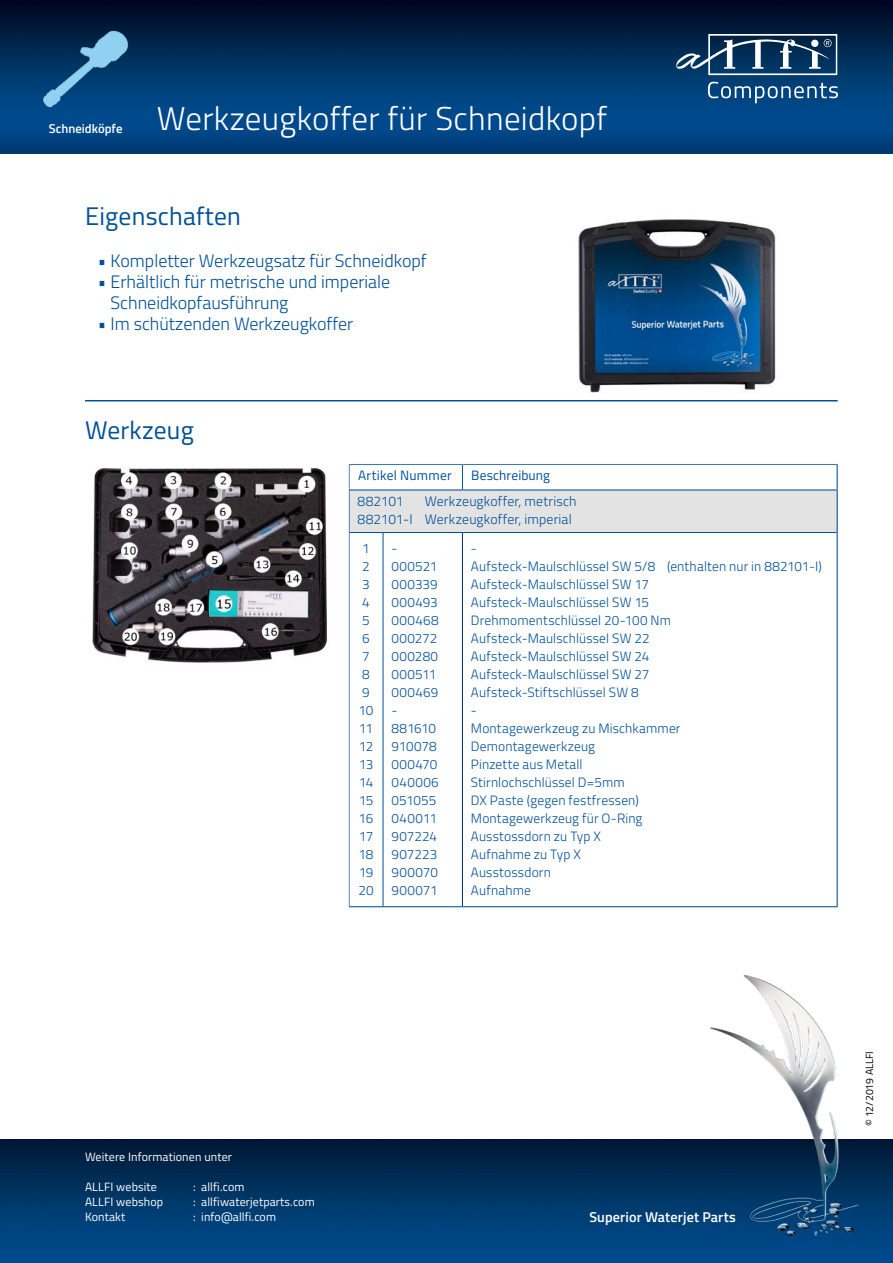
<style>
.page{position:relative;width:893px;height:1263px;background:#fff}
.page>*{position:absolute;margin:0;border:0;box-sizing:border-box;transform-origin:0 0}
.t1{font:300 33px "Titillium Web";letter-spacing:.01em;color:#fff}
.Grundtext{font:25.5px "Titillium Web";letter-spacing:.01em;color:#005098}
.t2{font:300 18px/21px "Titillium Web";color:#005098}
.t3{font:600 14.25px "Titillium Web";letter-spacing:.01em;color:#fff}
.t4{font:300 13.8px "Titillium Web";letter-spacing:.01em;color:#005098}
.t5{font:300 13.5px "Titillium Web";letter-spacing:.01em;color:#005098}
.t6{font:13.5px "Titillium Web";letter-spacing:.015em;color:#005098}
.t7{font:600 12.75px "Titillium Web";color:#fff}
.t8{font:12px "Titillium Web";letter-spacing:.01em;color:#fff}
.t9{font:10.5px "Titillium Web";color:#000}
</style>
<div class="page">
<img style="left:0;top:0;width:893px;height:153px">
<img style="left:0;top:1140px;width:893px;height:123px">
<img style="left:710px;top:976px;width:149px;height:259px">
<svg style="left:708px;top:82px;width:130px;height:21px;background:#316796"></svg>
<svg style="left:676px;top:34px;width:161px;height:41px"></svg>
<div style="left:811px;top:40px;width:7px;height:7px;background:#fff;border-radius:50%"></div>
<img style="left:37px;top:19px;width:98px;height:97px">
<hr style="left:85px;top:400px;width:753px;height:1px;background:#005098">
<img style="left:92px;top:468px;width:235px;height:195px">
<div style="left:349px;top:490px;width:488px;height:42px;background:#e3e3e4"></div>
<svg style="left:837px;top:465px;width:1px;height:24px"></svg>
<svg style="left:462px;top:465px;width:1px;height:24px"></svg>
<hr style="left:348px;top:489px;width:35px;height:1px;background:#005098">
<hr style="left:383px;top:489px;width:79px;height:1px;background:#005098">
<hr style="left:462px;top:489px;width:376px;height:1px;background:#005098">
<hr style="left:837px;top:490px;width:1px;height:42px;background:#005098">
<hr style="left:837px;top:532px;width:1px;height:374px;background:#005098">
<hr style="left:348px;top:906px;width:35px;height:1px;background:#005098">
<hr style="left:383px;top:906px;width:79px;height:1px;background:#005098">
<hr style="left:462px;top:906px;width:376px;height:1px;background:#005098">
<hr style="left:350px;top:532px;width:33px;height:1px;background:#005098">
<hr style="left:383px;top:532px;width:79px;height:1px;background:#005098">
<hr style="left:383px;top:533px;width:1px;height:373px;background:#005098">
<hr style="left:462px;top:532px;width:375px;height:1px;background:#005098">
<hr style="left:462px;top:533px;width:1px;height:373px;background:#002e6d">
<img style="left:578px;top:219px;width:198px;height:174px">
<p class="t7" style="left:49px;top:119px;width:75px">Schneidköpfe</p>
<p class="t1" style="left:157px;top:95px;width:452px">Werkzeugkoffer für Schneidkopf</p>
<h2 class="Grundtext" style="left:85px;top:197px;width:157px">Eigenschaften</h2>
<p class="t2" style="left:98px;top:249px;width:330px">• Kompletter Werkzeugsatz für Schneidkopf</p>
<p class="t2" style="left:111px;top:270px;width:281px;text-indent:-13px">• Erhältlich für metrische und imperiale<br>Schneidkopfausführung</p>
<p class="t2" style="left:98px;top:312px;width:257px">• Im schützenden Werkzeugkoffer</p>
<p class="Grundtext" style="left:85px;top:411px;width:110px">Werkzeug</p>
<p class="t6" style="left:358px;top:466px;width:95px">Artikel Nummer</p>
<p class="t4" style="left:425px;top:491px;width:153px">Werkzeugkoffer, metrisch</p>
<p class="t6" style="left:471px;top:466px;width:80px">Beschreibung</p>
<p class="t4" style="left:357px;top:491px;width:48px">882101</p>
<p class="t4" style="left:425px;top:509px;width:148px">Werkzeugkoffer, imperial</p>
<p class="t4" style="left:357px;top:509px;width:57px">882101-I</p>
<p class="t5" style="left:362px;top:539px;width:9px">1</p>
<p class="t5" style="left:362px;top:557px;width:9px">2</p>
<p class="t5" style="left:362px;top:575px;width:9px">3</p>
<p class="t5" style="left:362px;top:593px;width:9px">4</p>
<p class="t5" style="left:362px;top:611px;width:9px">5</p>
<p class="t5" style="left:362px;top:629px;width:9px">6</p>
<p class="t5" style="left:362px;top:647px;width:9px">7</p>
<p class="t5" style="left:362px;top:665px;width:9px">8</p>
<p class="t5" style="left:362px;top:683px;width:9px">9</p>
<p class="t5" style="left:359px;top:701px;width:16px">10</p>
<p class="t5" style="left:359px;top:719px;width:16px">11</p>
<p class="t5" style="left:359px;top:737px;width:16px">12</p>
<p class="t5" style="left:359px;top:755px;width:16px">13</p>
<p class="t5" style="left:359px;top:773px;width:16px">14</p>
<p class="t5" style="left:359px;top:791px;width:16px">15</p>
<p class="t5" style="left:359px;top:809px;width:16px">16</p>
<p class="t5" style="left:359px;top:827px;width:16px">17</p>
<p class="t5" style="left:359px;top:845px;width:16px">18</p>
<p class="t5" style="left:359px;top:863px;width:16px">19</p>
<p class="t5" style="left:358px;top:881px;width:17px">20</p>
<p class="t5" style="left:392px;top:539px;width:8px">-</p>
<p class="t5" style="left:392px;top:557px;width:47px">000521</p>
<p class="t5" style="left:392px;top:575px;width:48px">000339</p>
<p class="t5" style="left:392px;top:593px;width:48px">000493</p>
<p class="t5" style="left:392px;top:611px;width:49px">000468</p>
<p class="t5" style="left:392px;top:629px;width:47px">000272</p>
<p class="t5" style="left:392px;top:647px;width:48px">000280</p>
<p class="t5" style="left:392px;top:665px;width:46px">000511</p>
<p class="t5" style="left:392px;top:683px;width:48px">000469</p>
<p class="t5" style="left:392px;top:701px;width:8px">-</p>
<p class="t5" style="left:392px;top:719px;width:46px">881610</p>
<p class="t5" style="left:392px;top:737px;width:47px">910078</p>
<p class="t5" style="left:392px;top:755px;width:47px">000470</p>
<p class="t5" style="left:392px;top:773px;width:49px">040006</p>
<p class="t5" style="left:392px;top:791px;width:46px">051055</p>
<p class="t5" style="left:392px;top:809px;width:47px">040011</p>
<p class="t5" style="left:392px;top:827px;width:47px">907224</p>
<p class="t5" style="left:392px;top:845px;width:47px">907223</p>
<p class="t5" style="left:392px;top:863px;width:48px">900070</p>
<p class="t5" style="left:392px;top:881px;width:48px">900071</p>
<p class="t5" style="left:471px;top:539px;width:8px">-</p>
<p class="t5" style="left:667px;top:557px;width:156px">(enthalten nur in 882101- (I</p>
<p class="t5" style="left:471px;top:557px;width:186px">Aufsteck-Maulschlüssel SW 5/8</p>
<p class="t5" style="left:471px;top:575px;width:179px">Aufsteck-Maulschlüssel SW 17</p>
<p class="t5" style="left:471px;top:593px;width:180px">Aufsteck-Maulschlüssel SW 15</p>
<p class="t5" style="left:471px;top:611px;width:202px">Drehmomentschlüssel 20-100 Nm</p>
<p class="t5" style="left:471px;top:629px;width:180px">Aufsteck-Maulschlüssel SW 22</p>
<p class="t5" style="left:471px;top:647px;width:180px">Aufsteck-Maulschlüssel SW 24</p>
<p class="t5" style="left:471px;top:665px;width:180px">Aufsteck-Maulschlüssel SW 27</p>
<p class="t5" style="left:471px;top:683px;width:169px">Aufsteck-Stiftschlüssel SW 8</p>
<p class="t5" style="left:471px;top:701px;width:8px">-</p>
<p class="t5" style="left:471px;top:719px;width:211px">Montagewerkzeug zu Mischkammer</p>
<p class="t5" style="left:471px;top:737px;width:126px">Demontagewerkzeug</p>
<p class="t5" style="left:471px;top:755px;width:113px">Pinzette aus Metall</p>
<p class="t5" style="left:471px;top:773px;width:155px">Stirnlochschlüssel D 5= mm</p>
<p class="t5" style="left:471px;top:791px;width:169px">DX Paste (gegen festfressen(</p>
<p class="t5" style="left:471px;top:809px;width:173px">Montagewerkzeug für O-Ring</p>
<p class="t5" style="left:471px;top:827px;width:131px">Ausstossdorn zu Typ X</p>
<p class="t5" style="left:471px;top:845px;width:111px">Aufnahme zu Typ X</p>
<p class="t5" style="left:471px;top:863px;width:82px">Ausstossdorn</p>
<p class="t5" style="left:471px;top:881px;width:62px">Aufnahme</p>
<p class="t8" style="left:85px;top:1148px;width:148px">Weitere Informationen unter</p>
<p class="t8" style="left:201px;top:1178px;width:45px">allfi.com</p>
<p class="t8" style="left:85px;top:1178px;width:73px">ALLFI website</p>
<p class="t8" style="left:193px;top:1178px;width:4px">:</p>
<p class="t8" style="left:85px;top:1193px;width:80px">ALLFI webshop</p>
<p class="t8" style="left:85px;top:1208px;width:42px">Kontakt</p>
<p class="t8" style="left:201px;top:1193px;width:115px">allfiwaterjetparts.com</p>
<p class="t8" style="left:193px;top:1193px;width:4px">:</p>
<p class="t8" style="left:201px;top:1208px;width:76px">info@allfi.com</p>
<p class="t8" style="left:193px;top:1208px;width:4px">:</p>
<p class="t3" style="left:589px;top:1206px;width:148px">Superior Waterjet Parts</p>
<p class="t9" style="left:862px;top:1126px;width:77px;rotate:-90deg">© 12/2019 ALLFI</p>
</div>
